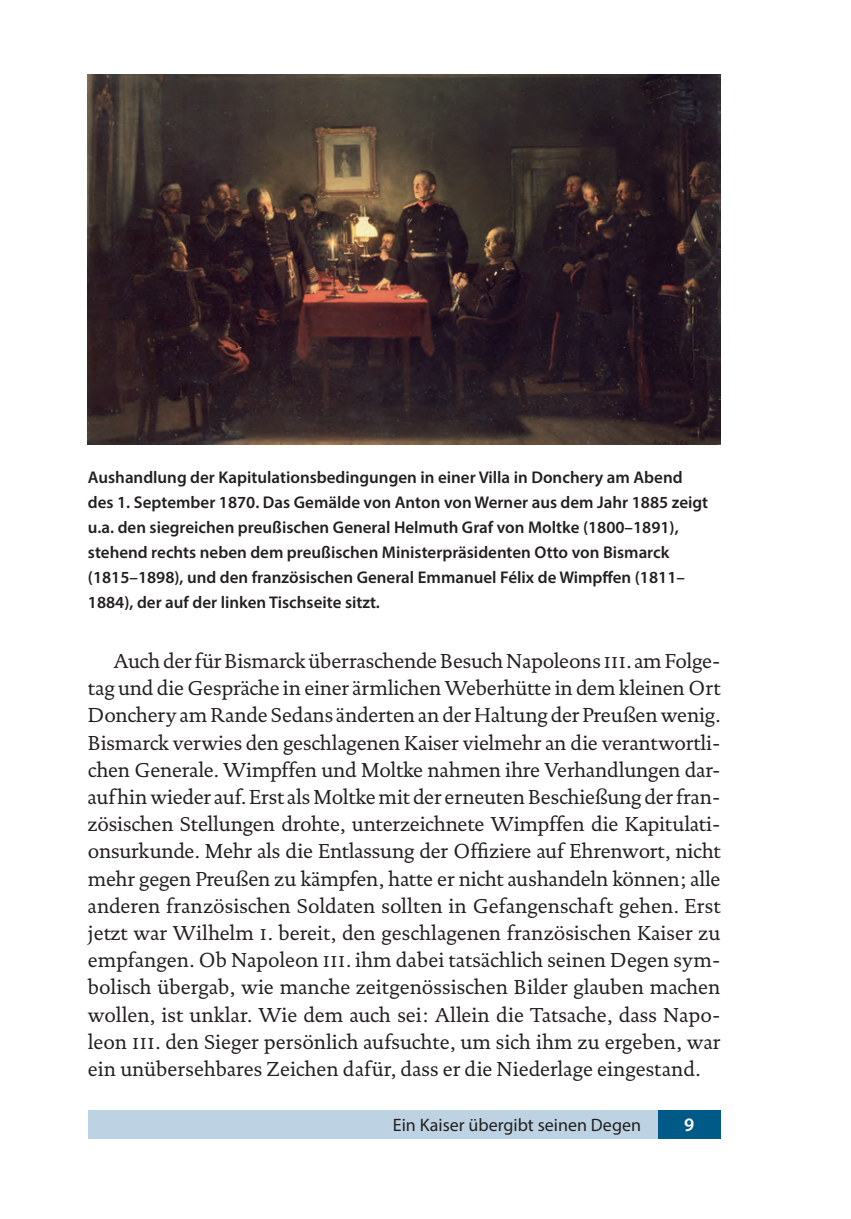
<style>
.page{position:relative;width:851px;height:1219px;background:#fff}
.page>*{position:absolute;margin:0;border:0;box-sizing:border-box;transform-origin:0 0}
.t1{font:20.4px/27.2px "Documenta 130408";letter-spacing:-.01em;color:#231f20}
.t2{font:600 19px "Myriad Pro";color:#fff}
.t3{font:18px "Myriad Pro";color:#231f20}
.t4{font:600 17px/25px "Myriad Pro";color:#231f20}
</style>
<div class="page">
<div style="left:88px;top:1110px;width:632px;height:28px;background:#bdd3e4"></div>
<div style="left:658px;top:1110px;width:62px;height:28px;background:#005a88"></div>
<img style="left:88px;top:75px;width:632px;height:370px">
<p class="t4" style="left:88px;top:465px;width:621px">Aushandlung der Kapitulationsbedingungen in einer Villa in Donchery am Abend des 1. September 1870. Das Gemälde von Anton von Werner aus dem Jahr 1885 zeigt u.a. den siegreichen preußischen General Helmuth Graf von Moltke (1800–1891), stehend rechts neben dem preußischen Ministerpräsidenten Otto von Bismarck (1815–1898), und den französischen General Emmanuel Félix de Wimpffen (1811– 1884), der auf der linken Tischseite sitzt.</p>
<p class="t1" style="left:88px;top:647px;width:634px;text-indent:26px">Auch der für Bismarck überraschende Besuch Napoleons III. am Folge&shy;tag und die Gespräche in einer ärmlichen Weberhütte in dem kleinen Ort Donchery am Rande Sedans änderten an der Haltung der Preußen wenig.<br>Bismarck verwies den geschlagenen Kaiser vielmehr an die verantwortli&shy;chen Generale. Wimpffen und Moltke nahmen ihre Verhandlungen dar&shy;aufhin wieder auf. Erst als Moltke mit der erneuten Beschießung der fran&shy;zösischen Stellungen drohte, unterzeichnete Wimpffen die Kapitulati&shy;onsurkunde. Mehr als die Entlassung der Offiziere auf Ehrenwort, nicht mehr gegen Preußen zu kämpfen, hatte er nicht aushandeln können; alle anderen französischen Soldaten sollten in Gefangenschaft gehen. Erst jetzt war Wilhelm I. bereit, den geschlagenen französischen Kaiser zu empfangen. Ob Napoleon III. ihm dabei tatsächlich seinen Degen sym&shy;bolisch übergab, wie manche zeitgenössischen Bilder glauben machen wollen, ist unklar. Wie dem auch sei: Allein die Tatsache, dass Napo&shy;leon III. den Sieger persönlich aufsuchte, um sich ihm zu ergeben, war ein unübersehbares Zeichen dafür, dass er die Niederlage eingestand.</p>
<p class="t3" style="left:393px;top:1113px;width:250px">Ein Kaiser übergibt seinen Degen</p>
<p class="t2" style="left:684px;top:1112px;width:12px">9</p>
</div>
